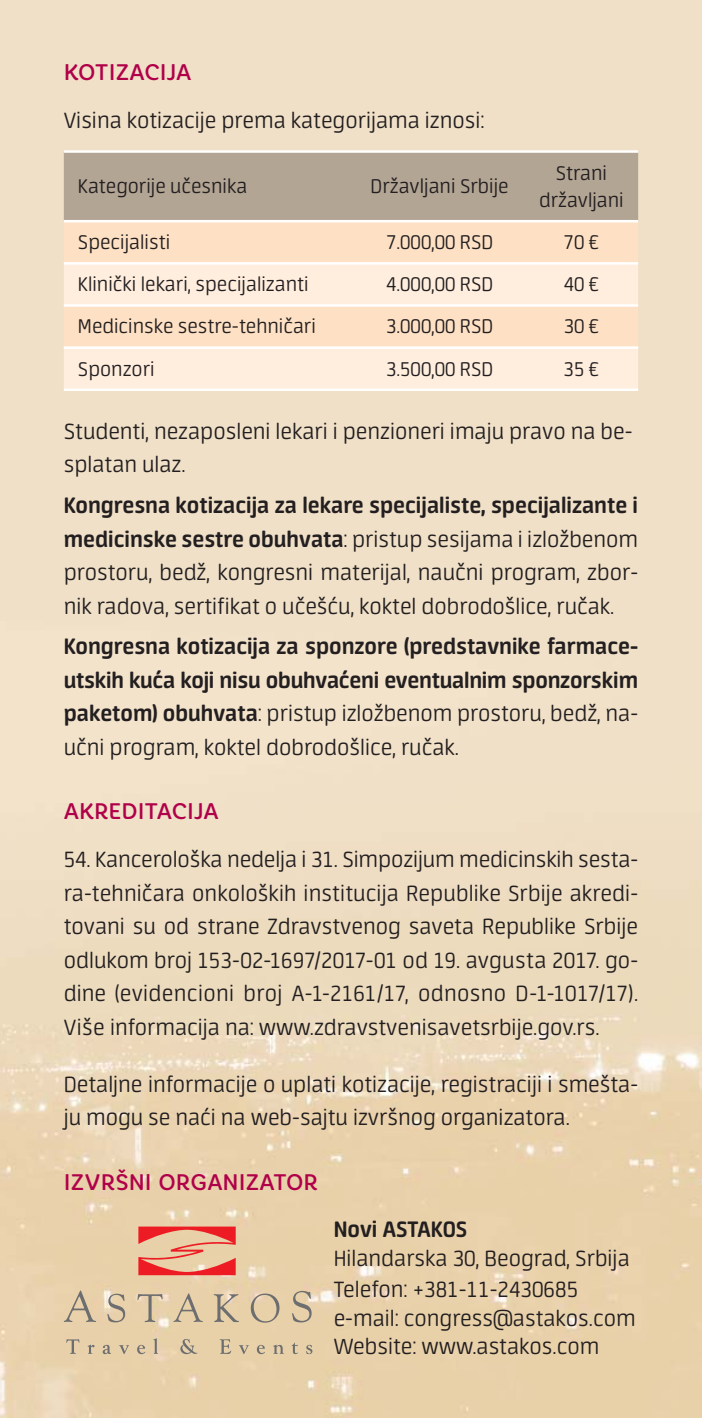
<style>
.page{position:relative;width:702px;height:1418px;background:#fff}
.page>*{position:absolute;margin:0;border:0;box-sizing:border-box;transform-origin:0 0}
.t1{font:300 25px/33.5px "Neuron";color:#231f20}
.t2{font:700 25px/33.5px "Neuron";letter-spacing:-.01em;color:#231f20;text-align:justify}
.t3{font:300 22.5px/27.5px "Neuron";color:#231f20;text-align:center}
.t4{font:500 22.5px "Core Rhino 55";color:#b00049}
.s1{font-weight:700}
.s2{font-weight:300}
</style>
<div class="page">
<div style="left:64px;top:153px;width:574px;height:67px;background:#b3a594"></div>
<div style="left:64px;top:222px;width:574px;height:40px;background:#fee1c4"></div>
<svg style="left:64px;top:264px;width:574px;height:124px;fill:#ffeede"></svg>
<hr style="left:64px;top:304px;width:574px;height:3px;background:#fff">
<hr style="left:64px;top:346px;width:574px;height:3px;background:#fff">
<svg style="left:138px;top:1226px;width:98px;height:49px"></svg>
<svg style="left:64px;top:1290px;width:247px;height:32px"></svg>
<svg style="left:66px;top:1339px;width:13px;height:14px"></svg>
<svg style="left:88px;top:1344px;width:7px;height:9px"></svg>
<svg style="left:103px;top:1344px;width:8px;height:10px"></svg>
<svg style="left:119px;top:1344px;width:10px;height:10px"></svg>
<svg style="left:137px;top:1344px;width:8px;height:10px"></svg>
<svg style="left:153px;top:1338px;width:5px;height:15px"></svg>
<svg style="left:180px;top:1338px;width:17px;height:16px"></svg>
<svg style="left:220px;top:1339px;width:11px;height:14px"></svg>
<svg style="left:239px;top:1344px;width:10px;height:10px"></svg>
<svg style="left:257px;top:1344px;width:8px;height:10px"></svg>
<svg style="left:273px;top:1344px;width:11px;height:9px"></svg>
<svg style="left:291px;top:1342px;width:7px;height:12px"></svg>
<svg style="left:306px;top:1344px;width:6px;height:10px"></svg>
<p class="t4" style="left:64px;top:64px;width:129px">KOTIZACIJA</p>
<p class="t1" style="left:64px;top:105px;width:422px">Visina kotizacije prema kategorijama iznosi:</p>
<p class="t3" style="left:78px;top:174px;width:171px">Kategorije učesnika</p>
<p class="t3" style="left:370px;top:174px;width:139px">Državljani Srbije</p>
<p class="t3" style="left:539px;top:161px;width:86px">Strani državljani</p>
<p class="t3" style="left:78px;top:230px;width:94px">Specijalisti</p>
<p class="t3" style="left:386px;top:230px;width:108px">7.000,00 RSD</p>
<p class="t3" style="left:563px;top:230px;width:37px">70 €</p>
<p class="t3" style="left:78px;top:272px;width:232px">Klinički lekari, specijalizanti</p>
<p class="t3" style="left:386px;top:272px;width:108px">4.000,00 RSD</p>
<p class="t3" style="left:563px;top:272px;width:37px">40 €</p>
<p class="t3" style="left:78px;top:314px;width:239px">Medicinske sestre-tehničari</p>
<p class="t3" style="left:386px;top:314px;width:108px">3.000,00 RSD</p>
<p class="t3" style="left:563px;top:314px;width:37px">30 €</p>
<p class="t3" style="left:78px;top:357px;width:78px">Sponzori</p>
<p class="t3" style="left:386px;top:357px;width:108px">3.500,00 RSD</p>
<p class="t3" style="left:563px;top:357px;width:37px">35 €</p>
<p class="t1" style="left:64px;top:416px;width:570px">Studenti, nezaposleni lekari i penzioneri imaju pravo na be&shy;splatan ulaz.</p>
<p class="t1" style="left:64px;top:490px;width:576px;text-align:justify"><span class="s1">Kongresna kotizacija za lekare specijaliste, specijalizante i medicinske sestre obuhvata</span>: pristup sesijama i izložbenom prostoru, bedž, kongresni materijal, na učni program, zbor&shy;nik radova, sertifikat o učešću, koktel dobrodošlice, ručak.</p>
<p class="t2" style="left:64px;top:633px;width:576px">Kongresna kotizacija za sponzore (predstavnike farmace&shy;utskih kuća koji nisu obuhvaćeni eventualnim sponzorskim paketom) obuhvata<span class="s2">: pristup izložbenom prostoru, bedž, na&shy;učni program, koktel dobrodošlice, ručak.</span></p>
<p class="t4" style="left:64px;top:802px;width:156px">AKREDITACIJA</p>
<p class="t1" style="left:64px;top:844px;width:576px;text-align:justify">54. Kancerološka nedelja i 31. Simpozijum medicinskih sesta&shy;ra-tehničara onkoloških institucija Republike Srbije akredi&shy;tovani su od strane Zdravstvenog saveta Republike Srbije odlukom broj 153-02-1697/2017-01 od 19. avgusta 2017. go&shy;dine (evidencioni broj А-1-2161/17, odnosno D-1-1017/17).<br>Više informacija na: www.zdravstvenisavet srbije.gov.rs.</p>
<p class="t1" style="left:64px;top:1069px;width:576px">Detaljne informacije o uplati kotizacije, registraciji i smešta&shy;ju mogu se naći na web-sajtu izvršnog organizatora.</p>
<p class="t4" style="left:64px;top:1173px;width:256px">IZVRŠNI ORGANIZATOR</p>
<p class="t2" style="left:334px;top:1216px;width:135px">Novi ASTAKOS</p>
<p class="t1" style="left:334px;top:1244px;width:297px;line-height:31px">Hilandarska 30, Beograd, Srbija<br>Telefon: +381-11-2430685</p>
<p class="t1" style="left:334px;top:1305px;width:303px;line-height:28.5px">e-mail: congress@astakos.com<br>Website: www.astakos.com</p>
</div>
